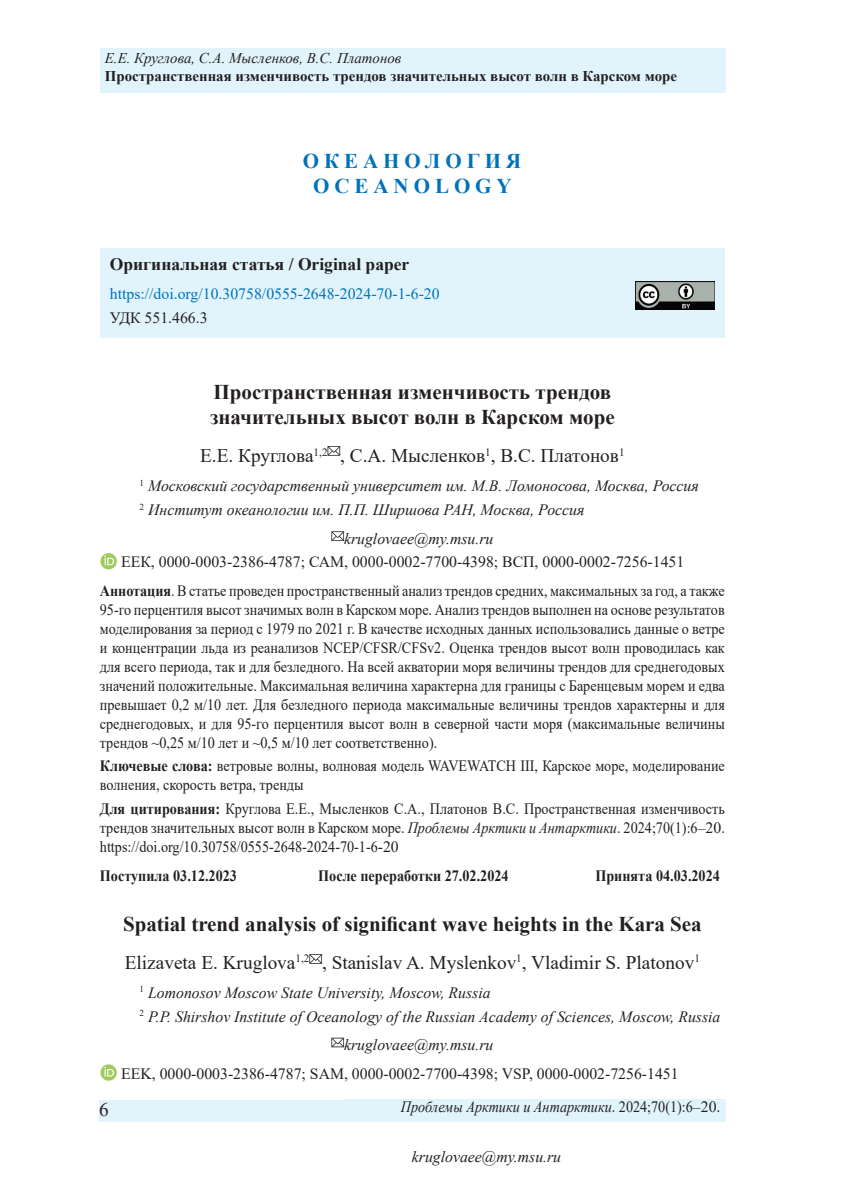
<style>
.page{position:relative;width:844px;height:1191px;background:#fff}
.page>*{position:absolute;margin:0;border:0;box-sizing:border-box;transform-origin:0 0}
.Заголовок_статьи{font:700 21px/25.2px "Times New Roman";color:#231f20}
.Рубрика_раздела{font:700 21px/25.2px "Times New Roman";letter-spacing:.235em;color:#0072bc;text-align:center}
.Авторы{font:19.25px "Times New Roman";color:#231f20}
.Тип_статьи{font:700 17.5px "Times New Roman";color:#231f20}
.Аннотация{font:15.75px/18.9px "Times New Roman";color:#231f20;text-align:justify;scale:.9 1}
.Ключевые_слова{font:15.75px/18.9px "Times New Roman";color:#231f20;scale:.9 1}
.Организация{font:italic 15.75px "Times New Roman";color:#231f20}
.ID{font:15.75px "Times New Roman";color:#231f20}
.Поступила{font:700 15.75px "Times New Roman";color:#231f20;scale:.9 1}
.e-mail{font:italic 15.75px "Times New Roman";color:#231f20}
.Тип_статьи-2{font:15.75px "Times New Roman";color:#0072bc}
.Колонтитул_ПАА_2_строки{font:italic 15.75px "Times New Roman";color:#231f20;scale:.9 1}
.DOI{font:15.75px "Times New Roman";color:#231f20}
.Колонтитул_ПАА_2_строки-2{font:700 14.88px/17.8px "Times New Roman";color:#231f20}
.s1{font-weight:400;font-style:italic}
.s2{font-weight:700}
.s3{font-style:italic}
.s4{font-style:normal}
</style>
<div class="page">
<div style="left:99px;top:1100px;width:625px;height:21px;background:#e1f4fc"></div>
<div style="left:100px;top:48px;width:625px;height:44px;background:#e1f4fc"></div>
<div style="left:100px;top:248px;width:624px;height:89px;background:#e1f4fc"></div>
<svg style="left:327px;top:446px;width:13px;height:9px"></svg>
<svg style="left:331px;top:531px;width:13px;height:10px"></svg>
<svg style="left:100px;top:552px;width:17px;height:18px"></svg>
<svg style="left:309px;top:954px;width:13px;height:9px"></svg>
<svg style="left:331px;top:1037px;width:13px;height:10px"></svg>
<svg style="left:100px;top:1064px;width:17px;height:17px"></svg>
<div style="left:342px;top:1099px;width:383px;height:21px;background:#e1f4fc"></div>
<img style="left:635px;top:281px;width:79px;height:28px">
<p class="Колонтитул_ПАА_2_строки-2" style="left:105px;top:49px;width:573px"><span class="s1">Е.Е. Круглова, С.А. Мысленков, В.С. Платонов<br></span>Пространственная изменчивость трендов значительных высот волн в Карском море</p>
<p class="Рубрика_раздела" style="left:302px;top:148px;width:220px">ОКЕАНОЛОГИЯ<br>OCEANOLOGY</p>
<p class="Тип_статьи" style="left:110px;top:251px;width:301px">Оригинальная статья / Original paper</p>
<p class="Тип_статьи-2" style="left:110px;top:282px;width:331px">https://doi.org/10.30758/0555-2648-2024-70-1-6-20</p>
<p class="DOI" style="left:110px;top:306px;width:99px">УДК 551.466.3</p>
<p class="Заголовок_статьи" style="left:210px;top:378px;width:406px">Пространственная изменчивость трендов значительных высот волн в Карском море</p>
<p class="Авторы" style="left:200px;top:442px;width:426px">Е.Е. Круглова<sup>1,2</sup> , С.А. Мысленков<sup>1</sup>, В.С. Платонов<sup>1</sup></p>
<p class="Организация" style="left:140px;top:475px;width:560px"><sup>1</sup> Московский государственный университет им. М.В. Ломоносова, Москва, Россия</p>
<p class="Организация" style="left:140px;top:498px;width:446px"><sup>2</sup> Институт океанологии им. П.П. Ширшова РАН, Москва, Россия</p>
<p class="e-mail" style="left:344px;top:527px;width:151px">kruglovaee@my.msu.ru</p>
<p class="ID" style="left:121px;top:551px;width:564px">ЕЕК, 0000-0003-2386-4787; САМ, 0000-0002-7700-4398; ВСП, 0000-0002-7256-1451</p>
<p class="Аннотация" style="left:100px;top:581px;width:695px"><span class="s2">Аннотация</span>. В статье проведен пространственный анализ трендов средних, максимальных за год, а также 95-го перцентиля высот значимых волн в Карском море. Анализ трендов выполнен на основе результатов моделирования за период с 1979 по 2021 г. В качестве исходных данных использовались данные о ветре и концентрации льда из реанализов NCEP/CFSR/CFSv2. Оценка трендов высот волн проводилась как для всего периода, так и для безледного. На всей акватории моря величины трендов для среднегодовых значений положительные. Максимальная величина характерна для границы с Баренцевым морем и едва превышает 0,2 м/10 лет. Для безледного периода максимальные величины трендов характерны и для среднегодовых, и для 95-го перцентиля высот волн в северной части моря (максимальные величины трендов ~0,25 м/10 лет и ~0,5 м/10 лет соответственно).</p>
<p class="Ключевые_слова" style="left:100px;top:756px;width:695px"><span class="s2">Ключевые слова:</span> ветровые волны, волновая модель WAVEWATCH III, Карское море, моделирование волнения, скорость ветра, тренды</p>
<p class="Ключевые_слова" style="left:100px;top:799px;width:695px;text-align:justify"><span class="s2">Для цитирования:</span> Круглова Е.Е., Мысленков С.А., Платонов В.С. Пространственная изменчивость трендов значительных высот волн в Карском море. <span class="s3">Проблемы Арктики и Антарктики</span>. 2024;70(1):6–20. https://doi.org/10.30758/0555-2648-2024-70-1-6-20</p>
<p class="Поступила" style="left:100px;top:864px;width:154px">Поступила 03.12.2023</p>
<p class="Поступила" style="left:318px;top:864px;width:213px">После переработки 27.02.2024</p>
<p class="Поступила" style="left:595px;top:864px;width:140px">Принята 04.03.2024</p>
<p class="Заголовок_статьи" style="left:123px;top:910px;width:580px">Spatial trend analysis of significant wave heights in the Kara Sea</p>
<p class="Авторы" style="left:125px;top:948px;width:576px">Elizaveta E. Kruglova<sup>1,2</sup> , Stanislav A. Myslenkov<sup>1</sup>, Vladimir S. Platonov<sup>1</sup></p>
<p class="Организация" style="left:140px;top:981px;width:352px"><sup>1</sup> Lomonosov Moscow State University, Moscow, Russia</p>
<p class="Организация" style="left:140px;top:1005px;width:582px"><sup>2</sup> P.P. Shirshov Institute of Oceanology of the Russian Academy of Sciences, Moscow, Russia</p>
<p class="e-mail" style="left:344px;top:1033px;width:151px">kruglovaee@my.msu.ru</p>
<p class="ID" style="left:121px;top:1062px;width:559px">EEK, 0000-0003-2386-4787; SAM, 0000-0002-7700-4398; VSP, 0000-0002-7256-1451</p>
<p class="Колонтитул_ПАА_2_строки" style="left:400px;top:1096px;width:356px">Проблемы Арктики и Антарктики<span class="s4">. 2024;70(1):6–20.</span></p>
<p class="e-mail" style="left:412px;top:1146px;width:151px">kruglovaee@my.msu.ru</p>
<p class="Авторы" style="left:99px;top:1096px;width:11px">6</p>
</div>
